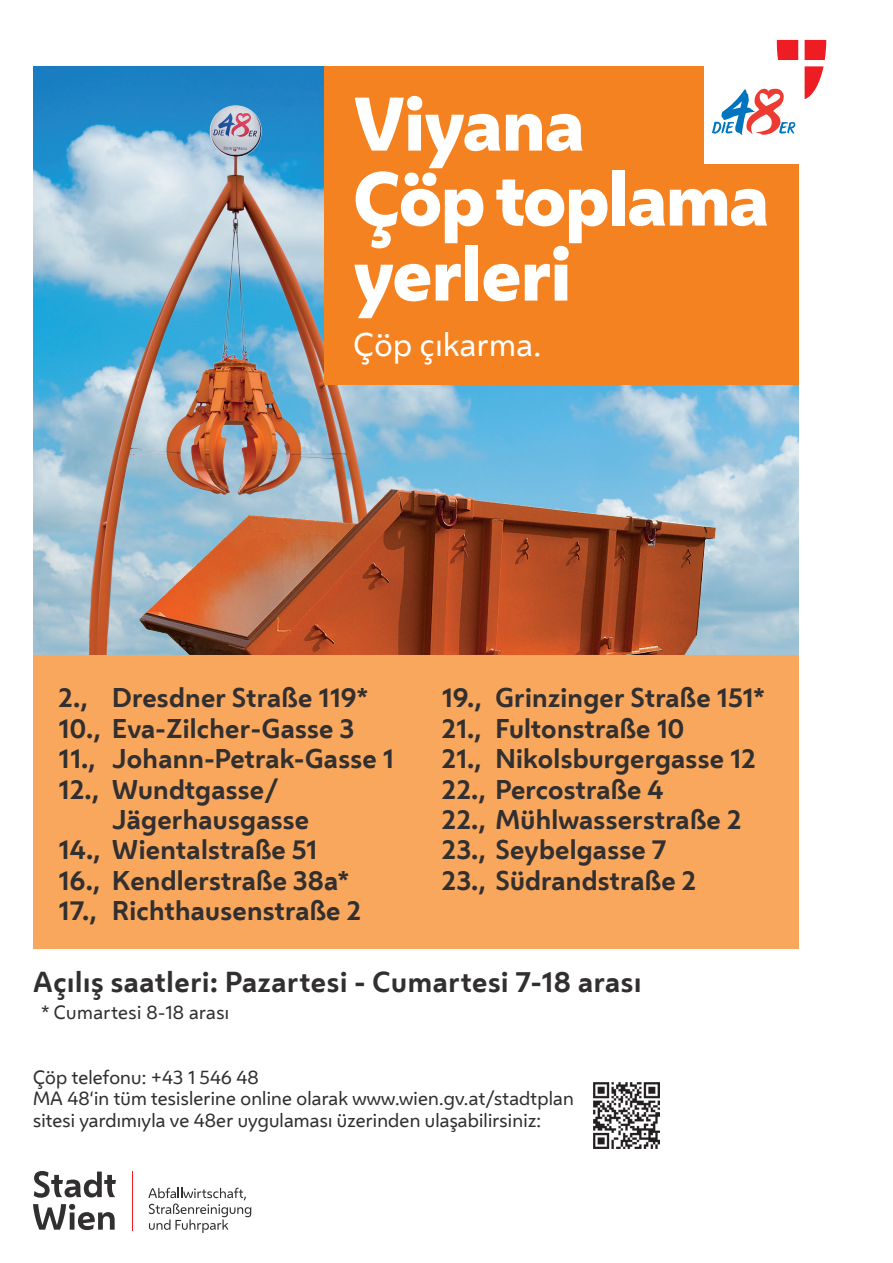
<style>
.page{position:relative;width:893px;height:1263px;background:#fff}
.page>*{position:absolute;margin:0;border:0;box-sizing:border-box;transform-origin:0 0}
.t1{font:800 70.65px/75px "Wiener Melange";letter-spacing:-.025em;color:#fff}
.t2{font:30.6px "Wiener Melange";letter-spacing:.015em;color:#fff}
.t3{font:700 27px "Wiener Melange";letter-spacing:.025em;color:#312f30}
.t4{font:700 25.35px/30.5px "Wiener Melange";letter-spacing:.01em;color:#312f30}
.t5{font:18px/21.6px "Wiener Melange";letter-spacing:.01em;color:#312f30}
</style>
<div class="page">
<svg style="left:777px;top:40px;width:21px;height:20px"></svg>
<svg style="left:805px;top:40px;width:21px;height:20px"></svg>
<svg style="left:805px;top:66px;width:19px;height:33px"></svg>
<img style="left:33px;top:66px;width:766px;height:590px">
<img style="left:33px;top:69px;width:397px;height:587px">
<img style="left:130px;top:482px;width:593px;height:174px">
<div style="left:33px;top:656px;width:766px;height:293px;background:#f9a75d"></div>
<div style="left:324px;top:66px;width:475px;height:319px;background:#f58220"></div>
<div style="left:590px;top:1079px;width:73px;height:73px;background:linear-gradient(to right,#fff,#fff)"></div>
<div style="left:704px;top:65px;width:99px;height:98px;background:#fff"></div>
<svg style="left:712px;top:88px;width:84px;height:47px"></svg>
<img style="left:594px;top:1083px;width:66px;height:66px">
<svg style="left:34px;top:1171px;width:82px;height:27px"></svg>
<svg style="left:33px;top:1204px;width:82px;height:26px"></svg>
<hr style="left:132px;top:1171px;width:1px;height:59px;background:#ee1d23">
<svg style="left:148px;top:1188px;width:104px;height:45px"></svg>
<h1 class="t1" style="left:353px;top:87px;width:417px">Viyana<br>Çöp toplama yerleri</h1>
<h1 class="t2" style="left:353px;top:320px;width:189px">Çöp çıkarma.</h1>
<p class="t4" style="left:58px;top:681px;width:311px">2., Dresdner Straße 119*</p>
<p class="t4" style="left:58px;top:711px;width:297px">10., Eva-Zilcher-Gasse 3</p>
<p class="t4" style="left:58px;top:742px;width:337px">11., Johann-Petrak-Gasse 1</p>
<p class="t4" style="left:112px;top:772px;width:198px;text-indent:-54px">12., Wundtgasse/<br>Jägerhausgasse</p>
<p class="t4" style="left:58px;top:833px;width:260px">14., Wientalstraße 51</p>
<p class="t4" style="left:58px;top:863px;width:292px">16., Kendlerstraße 38a*</p>
<p class="t4" style="left:58px;top:894px;width:304px">17., Richthausenstraße 2</p>
<p class="t4" style="left:441px;top:681px;width:325px">19., Grinzinger Straße 151*</p>
<p class="t4" style="left:441px;top:711px;width:244px">21., Fultonstraße 10</p>
<p class="t4" style="left:441px;top:742px;width:316px">21., Nikolsburgergasse 12</p>
<p class="t4" style="left:441px;top:772px;width:224px">22., Percostraße 4</p>
<p class="t4" style="left:441px;top:803px;width:301px">22., Mühlwasserstraße 2</p>
<p class="t4" style="left:441px;top:833px;width:226px">23., Seybelgasse 7</p>
<p class="t4" style="left:441px;top:863px;width:256px">23., Südrandstraße 2</p>
<p class="t3" style="left:33px;top:959px;width:610px">Açılış saatleri: Pazartesi - Cumartesi 7-18 arası</p>
<p class="t5" style="left:41px;top:1001px;width:189px">* Cumartesi 8-18 arası</p>
<p class="t5" style="left:33px;top:1065px;width:542px">Çöp telefonu: +43 1 546 48<br>MA 48‘in tüm tesislerine online olarak www.wien.gv.at/stadtplan sitesi yardımıyla ve 48er uygulaması üzerinden ulaşabilirsiniz:</p>
</div>
